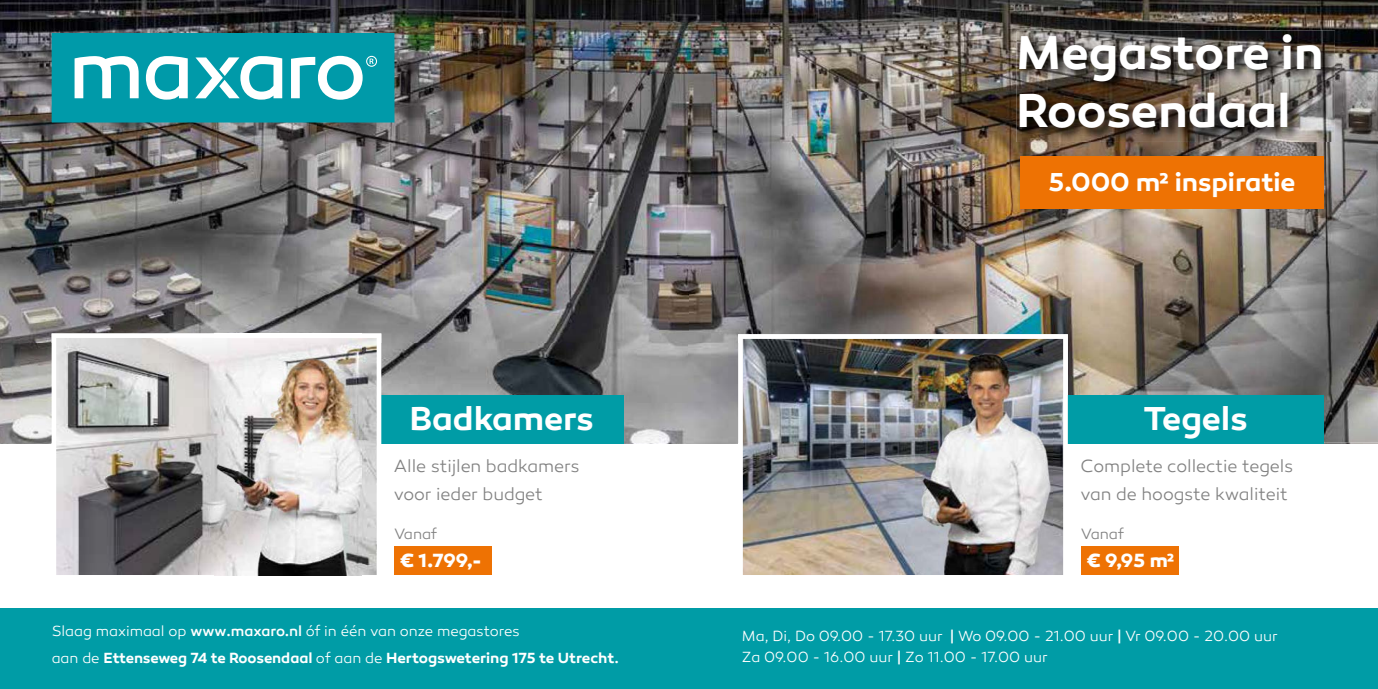
<style>
.page{position:relative;width:1378px;height:689px;background:#fff}
.page>*{position:absolute;margin:0;border:0;box-sizing:border-box;transform-origin:0 0}
.t1{font:600 48.45px/58.1px "Canaro";letter-spacing:-.005em;color:#fff}
.t2{font:600 33.75px "Canaro";letter-spacing:-.005em;color:#fff}
.t3{font:600 26.4px "Canaro";letter-spacing:-.01em;color:#fff}
.t4{font:700 19.5px "Canaro";letter-spacing:-.015em;color:#fff}
.t5{font:300 18px/27.9px "Canaro";letter-spacing:-.005em;color:#828282}
.t6{font:300 15.3px "Canaro";letter-spacing:-.005em;color:#828282}
.t7{font:300 15px/21px "Canaro";color:#fff}
.s1{font-weight:500}
.s2{font-weight:600}
</style>
<div class="page">
<img style="left:0;top:0;width:636px;height:344px">
<img style="left:636px;top:0;width:53px;height:442px">
<img style="left:0;top:344px;width:52px;height:98px">
<img style="left:381px;top:344px;width:256px;height:98px">
<div style="left:0;top:609px;width:689px;height:80px;background:#009ca6"></div>
<div style="left:52px;top:34px;width:342px;height:88px;background:#009aa9"></div>
<div style="left:52px;top:33px;width:342px;height:89px;border:1px solid #009aa9"></div>
<svg style="left:146px;top:56px;width:42px;height:44px"></svg>
<svg style="left:75px;top:56px;width:64px;height:42px"></svg>
<svg style="left:195px;top:56px;width:87px;height:44px"></svg>
<svg style="left:291px;top:56px;width:86px;height:44px"></svg>
<div style="left:379px;top:396px;width:245px;height:48px;background:#009ca6"></div>
<svg style="left:52px;top:333px;width:329px;height:243px;background:#a6a5a5"></svg>
<div style="left:394px;top:547px;width:98px;height:28px;background:#ee7203"></div>
<img style="left:214px;top:331px;width:147px;height:244px">
<img style="left:689px;top:0;width:317px;height:344px">
<img style="left:1006px;top:0;width:372px;height:48px">
<img style="left:1006px;top:48px;width:53px;height:286px">
<img style="left:1325px;top:48px;width:53px;height:394px">
<img style="left:1059px;top:142px;width:266px;height:300px">
<div style="left:689px;top:609px;width:689px;height:80px;background:#009ca6"></div>
<div style="left:1067px;top:396px;width:257px;height:48px;background:#009ca6"></div>
<div style="left:1081px;top:547px;width:97px;height:28px;background:#ee7203"></div>
<img style="left:738px;top:334px;width:330px;height:241px">
<img style="left:916px;top:348px;width:136px;height:226px">
<img style="left:1016px;top:31px;width:319px;height:111px">
<div style="left:1020px;top:156px;width:304px;height:52px;background:#ee7203"></div>
<h1 class="t1" style="left:1016px;top:23px;width:309px">Megastore in<br>Roosendaal</h1>
<h3 class="t3" style="left:1048px;top:166px;width:249px">5.000 m² inspiratie</h3>
<h2 class="t2" style="left:409px;top:398px;width:186px">Badkamers</h2>
<p class="t5" style="left:394px;top:452px;width:187px">Alle stijlen badkamers voor ieder budget</p>
<h2 class="t2" style="left:1143px;top:398px;width:106px">Tegels</h2>
<p class="t5" style="left:1080px;top:452px;width:214px">Complete collectie tegels van de hoogste kwaliteit</p>
<p class="t6" style="left:394px;top:525px;width:44px">Vanaf</p>
<p class="t6" style="left:1081px;top:525px;width:44px">Vanaf</p>
<h3 class="t4" style="left:400px;top:548px;width:84px">€ 1.799,-</h3>
<h3 class="t4" style="left:1086px;top:548px;width:89px">€ 9,95 m²</h3>
<p class="t7" style="left:52px;top:618px;width:569px;line-height:27.2px">Slaag maximaal op <span class="s1">www.maxaro.nl</span> óf in één van onze megastores<br>aan de <span class="s2">Ettenseweg 74 te Roosendaal</span> of aan de <span class="s2">Hertogswetering 175 te Utrecht</span><span class="s1">.</span></p>
<p class="t7" style="left:742px;top:625px;width:537px">Ma, Di, Do 09.00 - 17.30 uur <span class="s1">|</span> Wo 09.00 - 21.00 uur <span class="s1">|</span> Vr 09.00 - 20.00 uur<br>Za 09.00 - 16.00 uur <span class="s1">|</span> Zo 11.00 - 17.00 uur</p>
</div>
